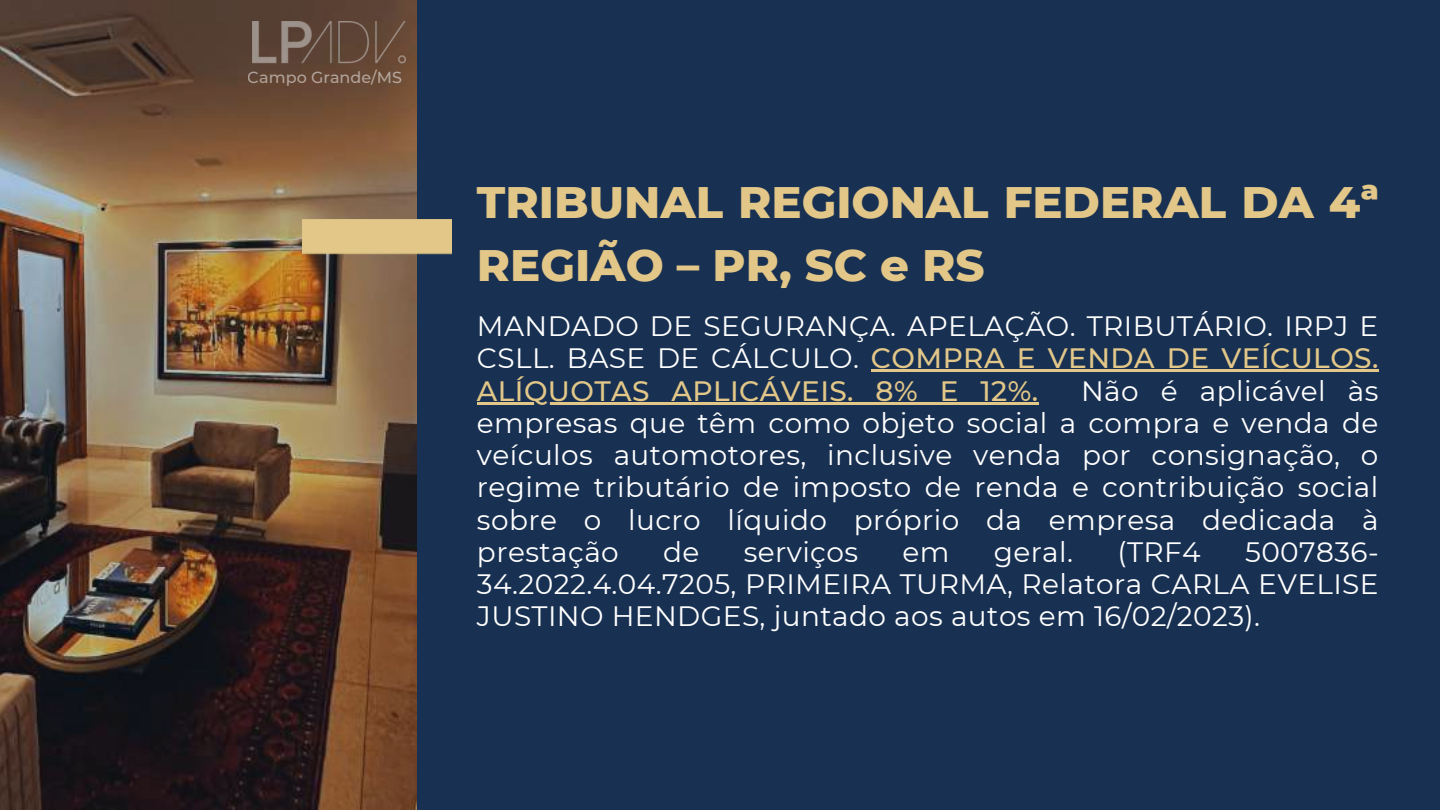
<style>
.page{position:relative;width:1440px;height:810px;background:#183052}
.page>*{position:absolute;margin:0;border:0;box-sizing:border-box;transform-origin:0 0}
.t1{font:800 45px/63px "Montserrat";color:#e2c788}
.t2{font:28px/32.2px "Montserrat";letter-spacing:.015em;color:#fff;text-align:justify}
.t3{font:500 16px "Montserrat";color:#fff}
.s1{font-weight:500;color:#e2c788}
</style>
<div class="page">
<img style="left:0;top:0;width:416px;height:809px">
<div style="left:302px;top:219px;width:149px;height:35px;background:#e2c788"></div>
<hr style="left:871px;top:370px;width:508px;height:2px;background:#e2c788">
<hr style="left:477px;top:402px;width:562px;height:2px;background:#e2c788">
<img style="left:253px;top:21px;width:153px;height:49px">
<p class="t3" style="left:248px;top:68px;width:156px">Campo Grande/MS</p>
<h1 class="t1" style="left:477px;top:170px;width:904px">TRIBUNAL REGIONAL FEDERAL DA 4ª<br>REGIÃO – PR, SC e RS</h1>
<p class="t2" style="left:477px;top:310px;width:903px">MANDADO DE SEGURANÇA. APELAÇÃO. TRIBUTÁRIO. IRPJ E CSLL. BASE DE CÁLCULO. <span class="s1">COMPRA E VENDA DE VEÍCULOS.<br>ALÍQUOTAS APLICÁVEIS. 8% E 12%.</span></p>
<p class="t2" style="left:477px;top:374px;width:903px;text-indent:604px">Não é aplicável às empresas que têm como objeto social a compra e venda de veículos automotores, inclusive venda por consignação, o regime tributário de imposto de renda e contribuição social sobre o lucro líquido próprio da empresa dedicada à prestação</p>
<p class="t2" style="left:663px;top:536px;width:38px">de</p>
<p class="t2" style="left:744px;top:536px;width:116px">serviços</p>
<p class="t2" style="left:902px;top:536px;width:49px">em</p>
<p class="t2" style="left:994px;top:536px;width:81px">geral.</p>
<p class="t2" style="left:1117px;top:536px;width:85px">(TRF4</p>
<p class="t2" style="left:477px;top:536px;width:903px;text-indent:768px">5007836- 34.2022.4.04.7205, PRIMEIRA TURMA, Relatora CARLA EVELISE JUSTINO HENDGES, juntado aos autos em 16/02/2023).</p>
</div>
